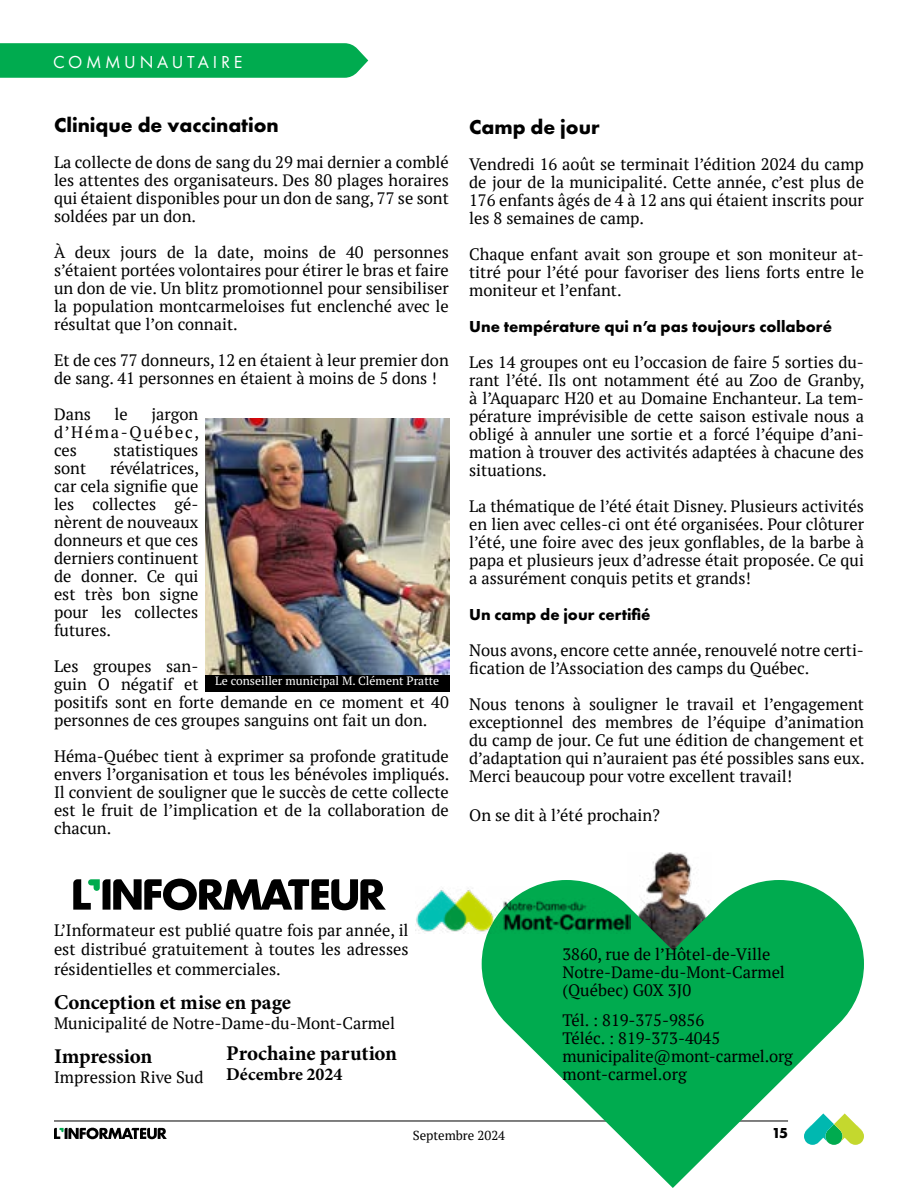
<style>
.page{position:relative;width:918px;height:1188px;background:#fff}
.page>*{position:absolute;margin:0;border:0;box-sizing:border-box;transform-origin:0 0}
.t1{font:700 21px "Minion Pro";letter-spacing:-.005em;color:#000}
.t2{font:700 21px "Futura PT";color:#000}
.t3{font:18px "Futura PT";letter-spacing:.205em;color:#fff}
.t4{font:700 18px "Minion Pro";color:#000}
.t5{font:16.5px/18px "PT Serif";color:#000;text-align:justify}
.t6{font:700 16.5px "Futura PT";color:#000}
.t7{font:700 15px "Futura PT";color:#000}
.t8{font:12.9px "PT Serif";color:#000}
.t9{font:12px "PT Serif Pro";color:#fff}
</style>
<div class="page">
<hr style="left:54px;top:1121px;width:734px;height:1px;background:#000">
<svg style="left:54px;top:1128px;width:113px;height:11px"></svg>
<svg style="left:0;top:43px;width:368px;height:35px;background:#08ad55"></svg>
<img style="left:205px;top:418px;width:244px;height:257px">
<div style="left:205px;top:675px;width:244px;height:16px;background:#000"></div>
<img style="left:653px;top:853px;width:41px;height:27px">
<svg style="left:482px;top:880px;width:382px;height:308px;fill:#00ab4f"></svg>
<svg style="left:73px;top:879px;width:313px;height:31px"></svg>
<img style="left:415px;top:887px;width:216px;height:47px">
<p class="t3" style="left:53px;top:51px;width:191px">COMMUNAUTAIRE</p>
<p class="t2" style="left:54px;top:111px;width:226px">Clinique de vaccination</p>
<p class="t5" style="left:54px;top:153px;width:396px">La collecte de dons de sang du 29 mai dernier a comblé les attentes des organisateurs. Des 80 plages horaires qui étaient disponibles pour un don de sang, 77 se sont soldées par un don.</p>
<p class="t5" style="left:54px;top:243px;width:396px">À deux jours de la date, moins de 40 personnes s’étaient portées volontaires pour étirer le bras et faire un don de vie. Un blitz promotionnel pour sensibiliser la population montcarmeloises fut enclenché avec le résultat que l’on connait.</p>
<p class="t5" style="left:54px;top:351px;width:396px">Et de ces 77 donneurs, 12 en étaient à leur premier don de sang. 41 personnes en étaient à moins de 5 dons !</p>
<p class="t5" style="left:54px;top:405px;width:38px">Dans</p>
<p class="t5" style="left:115px;top:405px;width:15px">le</p>
<p class="t5" style="left:54px;top:405px;width:147px;text-indent:97px">jargon d’Héma-Québec, ces</p>
<p class="t5" style="left:114px;top:441px;width:86px">statistiques</p>
<p class="t5" style="left:54px;top:459px;width:147px;text-indent:56px">révélatrices, car cela signifie que les collectes gé&shy;nèrent de nouveaux donneurs et que ces derniers continuent de donner. Ce qui est très bon signe pour les collectes futures.</p>
<p class="t5" style="left:54px;top:657px;width:396px;text-align:left">Les groupes san-<br>guin O négatif et<br>positifs sont en forte demande en ce moment et 40 personnes de ces groupes sanguins ont fait un don.</p>
<p class="t5" style="left:54px;top:747px;width:397px">Héma-Québec tient à exprimer sa profonde gratitude envers l’organisation et tous les bénévoles impliqués.<br>Il convient de souligner que le succès de cette collecte est le fruit de l’implication et de la collaboration de chacun.</p>
<p class="t5" style="left:54px;top:459px;width:34px">sont</p>
<p class="t9" style="left:215px;top:673px;width:226px">Le conseiller municipal M. Clément Pratte</p>
<p class="t2" style="left:469px;top:114px;width:132px">Camp de jour</p>
<p class="t5" style="left:469px;top:155px;width:396px">Vendredi 16 août se terminait l’édition 2024 du camp de jour de la municipalité. Cette année, c’est plus de 176 enfants âgés de 4 à 12 ans qui étaient inscrits pour les 8 semaines de camp.</p>
<p class="t5" style="left:469px;top:245px;width:396px">Chaque enfant avait son groupe et son moniteur at&shy;titré pour l’été pour favoriser des liens forts entre le moniteur et l’enfant.</p>
<p class="t6" style="left:469px;top:316px;width:364px">Une température qui n’a pas toujours collaboré</p>
<p class="t5" style="left:469px;top:353px;width:397px">Les 14 groupes ont eu l’occasion de faire 5 sorties du&shy;rant l’été. Ils ont notamment été au Zoo de Granby, à l’Aquaparc H20 et au Domaine Enchanteur. La tem&shy;pérature imprévisible de cette saison estivale nous a obligé à annuler une sortie et a forcé l’équipe d’ani&shy;mation à trouver des activités adaptées à chacune des situations.</p>
<p class="t5" style="left:469px;top:497px;width:396px">La thématique de l’été était Disney. Plusieurs activités en lien avec celles-ci ont été organisées. Pour clôturer l’été, une foire avec des jeux gonflables, de la barbe à papa et plusieurs jeux d’adresse était proposée. Ce qui a assurément conquis petits et grands!</p>
<p class="t6" style="left:469px;top:604px;width:183px">Un camp de jour certifié</p>
<p class="t5" style="left:469px;top:641px;width:396px">Nous avons, encore cette année, renouvelé notre certi&shy;fication de l’Association des camps du Québec.</p>
<p class="t5" style="left:469px;top:695px;width:397px">Nous tenons à souligner le travail et l’engagement exceptionnel des membres de l’équipe d’animation du camp de jour. Ce fut une édition de changement et d’adaptation qui n’auraient pas été possibles sans eux.<br>Merci beaucoup pour votre excellent travail!</p>
<p class="t5" style="left:469px;top:806px;width:193px">On se dit à l’été prochain?</p>
<p class="t5" style="left:54px;top:920px;width:356px;line-height:19.5px">L’Informateur est publié quatre fois par année, il est distribué gratuitement à toutes les adresses résidentielles et commerciales.</p>
<p class="t1" style="left:54px;top:988px;width:238px">Conception et mise en page</p>
<p class="t5" style="left:54px;top:1014px;width:343px">Municipalité de Notre-Dame-du-Mont-Carmel</p>
<p class="t1" style="left:54px;top:1042px;width:100px">Impression</p>
<p class="t5" style="left:54px;top:1068px;width:151px">Impression Rive Sud</p>
<p class="t1" style="left:226px;top:1039px;width:172px">Prochaine parution</p>
<p class="t4" style="left:226px;top:1061px;width:118px">Décembre 2024</p>
<p class="t5" style="left:562px;top:945px;width:224px;text-align:left">3860, rue de l’Hôtel-de-Ville<br>Notre-Dame-du-Mont-Carmel (Québec) G0X 3J0</p>
<p class="t5" style="left:562px;top:1011px;width:232px;text-align:left">Tél. : 819-375-9856<br>Téléc. : 819-373-4045 municipalite@mont-carmel.org mont-carmel.org</p>
<p class="t8" style="left:413px;top:1127px;width:94px">Septembre 2024</p>
<p class="t7" style="left:772px;top:1124px;width:18px">15</p>
</div>
